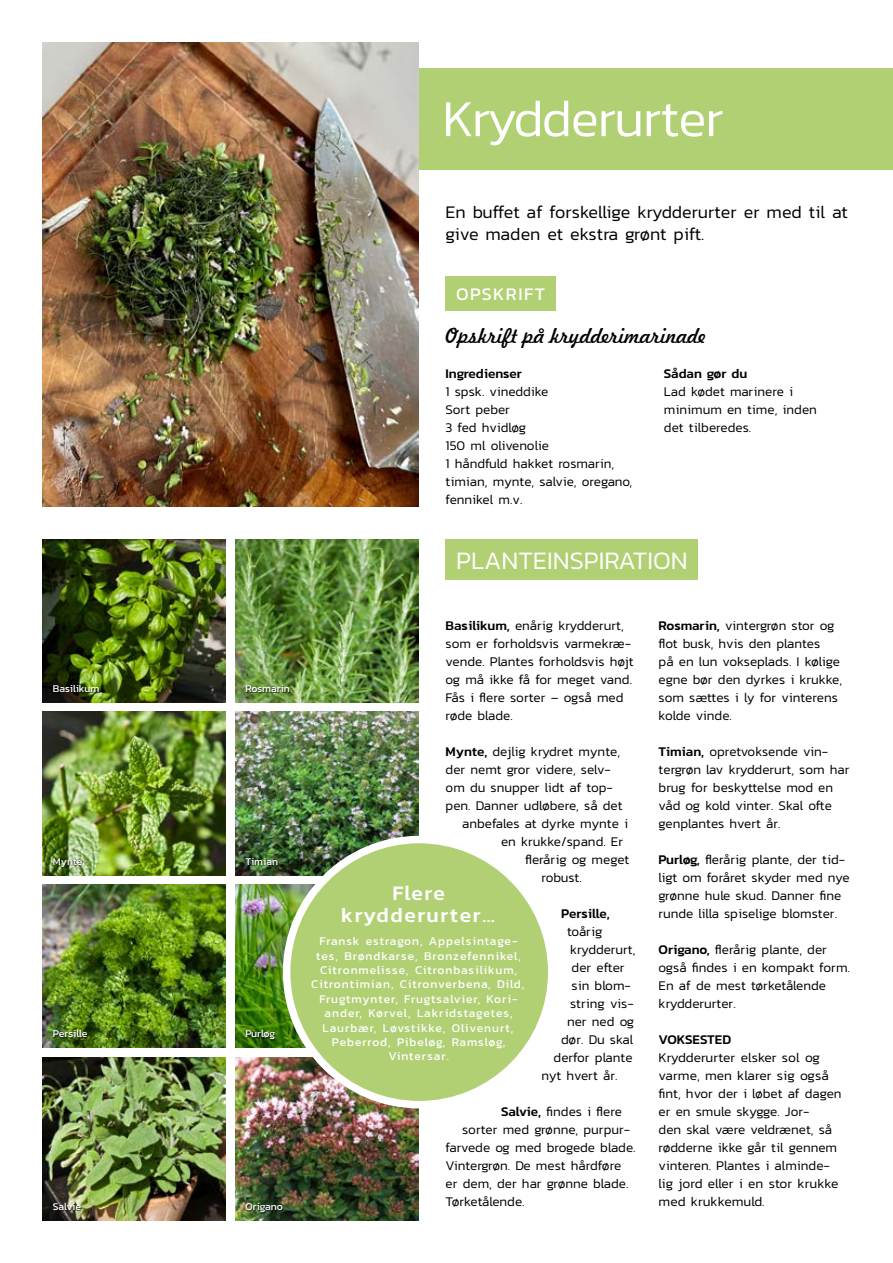
<style>
.page{position:relative;width:893px;height:1263px;background:#fff}
.page>*{position:absolute;margin:0;border:0;box-sizing:border-box;transform-origin:0 0}
.t1{font:300 52.5px "Kanit";letter-spacing:-.02em;color:#fff}
.t2{font:300 25.5px "Kanit";color:#fff}
.t3{font:500 21px/22.5px "Kanit";letter-spacing:.08em;color:#fff;text-align:center}
.t4{font:20.1px "Freehand 521 BT Regular C";color:#000}
.t5{font:300 18px/21.6px "Kanit";color:#000}
.t6{font:18px "Kanit";letter-spacing:.08em;color:#fff}
.t7{font:300 13.5px/18px "Kanit";color:#000}
.t8{font:500 13.5px "Kanit";color:#000}
.t9{font:12px/14.4px "Kanit";letter-spacing:.08em;color:#fff;text-align:center}
.t10{font:10.5px "Kanit";color:#fff}
.s1{font-weight:500}
</style>
<div class="page">
<div style="left:446px;top:539px;width:252px;height:40px;background:#b1d074"></div>
<div style="left:410px;top:69px;width:483px;height:101px;background:#b1d074"></div>
<img style="left:43px;top:43px;width:375px;height:463px">
<div style="left:446px;top:276px;width:110px;height:34px;background:#b1d074"></div>
<img style="left:43px;top:539px;width:183px;height:163px">
<img style="left:235px;top:539px;width:183px;height:163px">
<img style="left:43px;top:712px;width:183px;height:163px">
<img style="left:235px;top:712px;width:183px;height:163px">
<img style="left:43px;top:884px;width:183px;height:164px">
<img style="left:235px;top:884px;width:81px;height:164px">
<img style="left:43px;top:1057px;width:183px;height:163px">
<img style="left:235px;top:1057px;width:183px;height:163px">
<div style="left:287px;top:839px;width:265px;height:266px;background:#b1d074;border-radius:50%"></div>
<div style="left:283px;top:836px;width:272px;height:272px;border:8px solid #fff;border-radius:50%"></div>
<div style="left:53px;top:684px;width:47px;height:9px;background:#000;opacity:.75"></div>
<div style="left:246px;top:684px;width:45px;height:9px;background:#000;opacity:.75"></div>
<div style="left:53px;top:1030px;width:35px;height:8px;background:#000;opacity:.75"></div>
<div style="left:246px;top:1030px;width:30px;height:11px;background:#000;opacity:.75"></div>
<div style="left:53px;top:858px;width:31px;height:10px;background:#000;opacity:.75"></div>
<div style="left:246px;top:857px;width:33px;height:9px;background:#000;opacity:.75"></div>
<div style="left:53px;top:1202px;width:29px;height:9px;background:#000;opacity:.75"></div>
<div style="left:246px;top:1202px;width:38px;height:11px;background:#000;opacity:.75"></div>
<h1 class="t1" style="left:442px;top:82px;width:283px">Krydderurter</h1>
<p class="t10" style="left:53px;top:681px;width:48px">Basilikum</p>
<p class="t10" style="left:245px;top:681px;width:46px">Rosmarin</p>
<p class="t10" style="left:53px;top:853px;width:31px">Mynte</p>
<p class="t10" style="left:246px;top:853px;width:34px">Timian</p>
<p class="t10" style="left:53px;top:1026px;width:36px">Persille</p>
<p class="t10" style="left:245px;top:1026px;width:31px">Purløg</p>
<p class="t10" style="left:53px;top:1199px;width:30px">Salvie</p>
<p class="t10" style="left:246px;top:1199px;width:39px">Origano</p>
<h3 class="t5" style="left:446px;top:201px;width:404px">En buffet af forskellige krydderurter er med til at give maden et ekstra grønt pift.</h3>
<h3 class="t6" style="left:456px;top:281px;width:90px">OPSKRIFT</h3>
<h3 class="t4" style="left:446px;top:322px;width:262px">Opskrift på krydderimarinade</h3>
<p class="t8" style="left:446px;top:363px;width:78px">Ingredienser</p>
<p class="t7" style="left:446px;top:382px;width:188px">1 spsk. vineddike<br>Sort peber<br>3 fed hvidløg<br>150 ml olivenolie<br>1 håndfuld hakket rosmarin, timian, mynte, salvie, oregano, fennikel m.v.</p>
<p class="t8" style="left:664px;top:363px;width:85px">Sådan gør du</p>
<p class="t7" style="left:664px;top:382px;width:154px">Lad kødet marinere i minimum en time, inden det tilberedes.</p>
<h2 class="t2" style="left:456px;top:542px;width:233px">PLANTEINSPIRATION</h2>
<p class="t7" style="left:446px;top:616px;width:189px"><span class="s1">Basilikum,</span> enårig krydderurt, som er forholdsvis varmekræ&shy;vende. Plantes forholdsvis højt og må ikke få for meget vand.<br>Fås i flere sorter – også med røde blade.</p>
<p class="t7" style="left:446px;top:742px;width:176px"><span class="s1">Mynte,</span> dejlig krydret mynte,</p>
<p class="t7" style="left:446px;top:760px;width:167px">der nemt gror videre, selv-</p>
<p class="t7" style="left:446px;top:778px;width:169px">om du snupper lidt af top-</p>
<p class="t7" style="left:446px;top:796px;width:178px">pen. Danner udløbere, så det</p>
<p class="t7" style="left:462px;top:814px;width:168px">anbefales at dyrke mynte i</p>
<p class="t7" style="left:501px;top:832px;width:124px">en krukke/spand. Er</p>
<p class="t7" style="left:525px;top:850px;width:106px">flerårig og meget</p>
<p class="t7" style="left:542px;top:868px;width:42px">robust.</p>
<p class="t8" style="left:561px;top:903px;width:50px">Persille,</p>
<p class="t7" style="left:567px;top:922px;width:37px">toårig</p>
<p class="t7" style="left:570px;top:940px;width:67px">krydderurt,</p>
<p class="t7" style="left:572px;top:958px;width:55px">der efter</p>
<p class="t7" style="left:572px;top:976px;width:61px">sin blom-</p>
<p class="t7" style="left:570px;top:994px;width:65px">string vis-</p>
<p class="t7" style="left:567px;top:1012px;width:69px">ner ned og</p>
<p class="t7" style="left:561px;top:1030px;width:74px">dør. Du skal</p>
<p class="t7" style="left:554px;top:1048px;width:81px">derfor plante</p>
<p class="t7" style="left:542px;top:1066px;width:77px">nyt hvert år.</p>
<p class="t7" style="left:501px;top:1102px;width:122px"><span class="s1">Salvie,</span> findes i flere</p>
<p class="t7" style="left:462px;top:1120px;width:170px">sorter med grønne, purpur-</p>
<p class="t7" style="left:446px;top:1138px;width:192px">farvede og med brogede blade.</p>
<p class="t7" style="left:446px;top:1156px;width:177px">Vintergrøn. De mest hårdføre</p>
<p class="t7" style="left:446px;top:1174px;width:184px">er dem, der har grønne blade.</p>
<p class="t7" style="left:446px;top:1192px;width:81px">Tørketålende.</p>
<h3 class="t3" style="left:341px;top:881px;width:155px">Flere krydderurter…</h3>
<p class="t9" style="left:311px;top:934px;width:215px">Fransk estragon, Appelsintage&shy;tes, Brøndkarse, Bronzefennikel,<br>Citronmelisse, Citronbasilikum,<br>Citrontimian, Citronverbena, Dild,<br>Frugtmynter, Frugtsalvier, Kori&shy;ander, Kørvel, Lakridstagetes,<br>Laurbær, Løvstikke, Olivenurt,<br>Peberrod, Pibeløg, Ramsløg,<br>Vintersar.</p>
<p class="t7" style="left:659px;top:616px;width:185px"><span class="s1">Rosmarin,</span> vintergrøn stor og flot busk, hvis den plantes<br>på en lun vokseplads. I kølige egne bør den dyrkes i krukke, som sættes i ly for vinterens kolde vinde.</p>
<p class="t7" style="left:659px;top:742px;width:192px"><span class="s1">Timian,</span> opretvoksende vin&shy;tergrøn lav krydderurt, som har brug for beskyttelse mod en våd og kold vinter. Skal ofte genplantes hvert år.</p>
<p class="t7" style="left:659px;top:850px;width:193px"><span class="s1">Purløg,</span> flerårig plante, der tid&shy;ligt om foråret skyder med nye grønne hule skud. Danner fine runde lilla spiselige blomster.</p>
<p class="t7" style="left:659px;top:940px;width:193px"><span class="s1">Origano,</span> flerårig plante, der også findes i en kompakt form.<br>En af de mest tørketålende krydderurter.</p>
<p class="t8" style="left:659px;top:1029px;width:74px">VOKSESTED</p>
<p class="t7" style="left:659px;top:1048px;width:184px">Krydderurter elsker sol og varme, men klarer sig også fint, hvor der i løbet af dagen er en smule skygge. Jor-<br>den skal være veldrænet, så rødderne ikke går til gennem vinteren. Plantes i alminde&shy;lig jord eller i en stor krukke med krukkemuld.</p>
</div>
